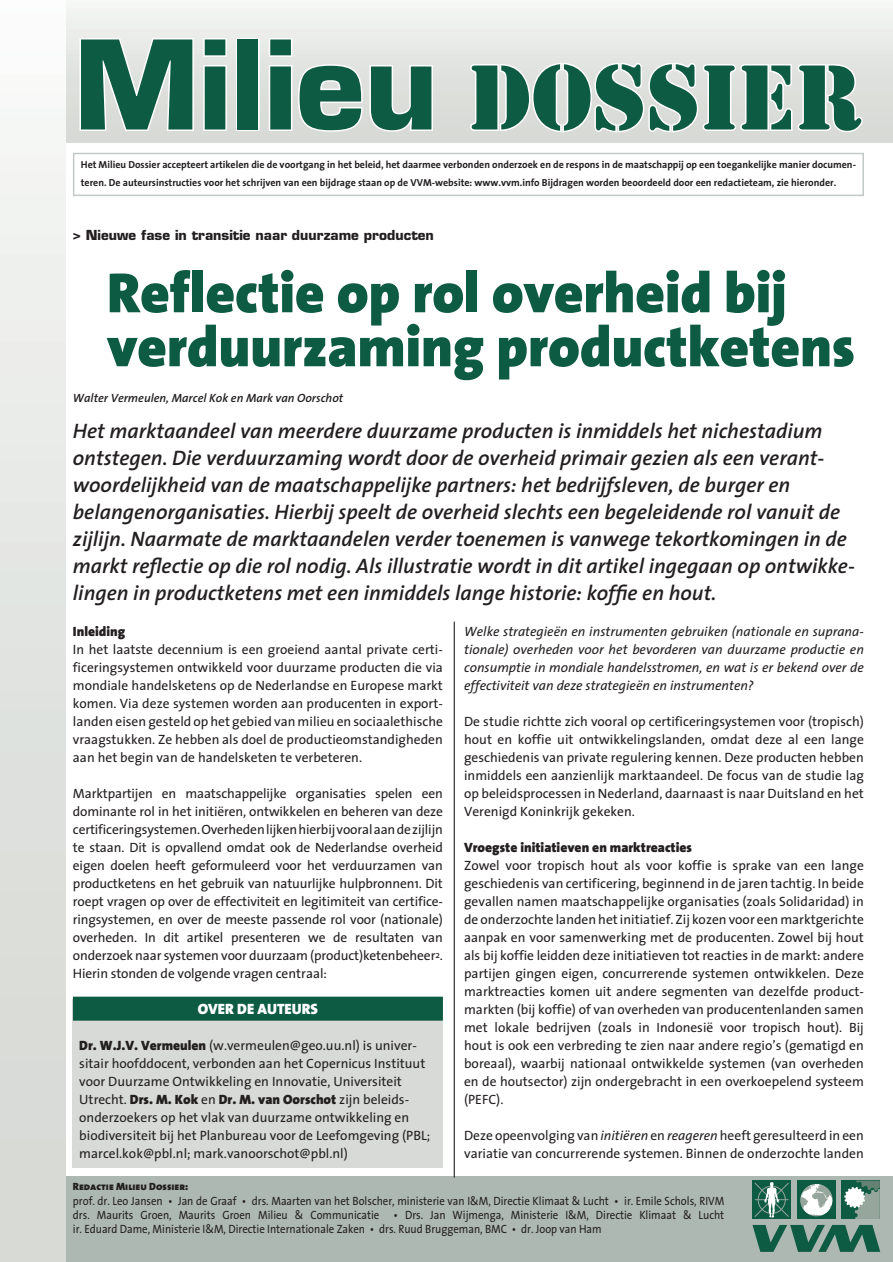
<style>
.page{position:relative;width:893px;height:1262px;background:#fff}
.page>*{position:absolute;margin:0;border:0;box-sizing:border-box;transform-origin:0 0}
.t1{font:700 120px "Eurostile LT";color:#0e5b43}
.t2{font:85.5px "Stencil Std";color:#0e5b43}
.t3{font:900 57px/54px "The Sans";letter-spacing:-.005em;color:#0e5b43}
.t4{font:italic 600 21px/27px "The Sans";color:#231f20}
.t5{font:condensed 19.5px "Eurostile LT";color:#231f20}
.t6{font:900 15px "The Sans";letter-spacing:.09em;color:#fff}
.t7{font:13.5px/18px "The Sans";color:#231f20;text-align:justify}
.t8{font:italic 13.5px/18px "The Sans";color:#231f20;text-align:justify}
.t9{font:900 13.5px "The Sans";color:#231f20}
.t10{font:700 13.5px "Eurostile LT";color:#231f20}
.t11{font:12px/14.4px "The Sans";color:#231f20;text-align:justify;scale:.9 1}
.t12{font:italic 600 12px "The Sans";color:#231f20}
.t13{font:10.5px "The Sans Black Caps";color:#231f20}
.t14{font:700 10.2px "The Sans";color:#231f20}
.s1{font-weight:900}
.s2{font-style:italic}
</style>
<div class="page">
<div style="left:1px;top:0;width:892px;height:142px;background:linear-gradient(to bottom,#f2f4f2,#d4d6d2)"></div>
<div style="left:3px;top:1176px;width:890px;height:86px;background:#aeb8b3"></div>
<svg style="left:752px;top:1225px;width:128px;height:27px"></svg>
<div style="left:752px;top:1181px;width:39px;height:38px;background:#0e5b43"></div>
<div style="left:841px;top:1181px;width:39px;height:38px;background:#0e5b43"></div>
<svg style="left:797px;top:1181px;width:38px;height:38px"></svg>
<svg style="left:754px;top:1182px;width:35px;height:36px"></svg>
<svg style="left:844px;top:1181px;width:36px;height:38px"></svg>
<div style="left:1px;top:0;width:64px;height:1262px;background:linear-gradient(to bottom,#f7f9f7,#d2d5d1)"></div>
<div style="left:73px;top:153px;width:791px;height:43px;border:2px solid #c3cac6"></div>
<svg style="left:78px;top:36px;width:117px;height:96px"></svg>
<svg style="left:202px;top:36px;width:26px;height:96px"></svg>
<div style="left:236px;top:38px;width:24px;height:93px;border:3px solid #fff"></div>
<svg style="left:267px;top:36px;width:167px;height:97px"></svg>
<svg style="left:469px;top:61px;width:395px;height:73px"></svg>
<div style="left:73px;top:999px;width:370px;height:169px;background:#d7dad6"></div>
<div style="left:73px;top:997px;width:370px;height:24px;background:#0e5b43"></div>
<hr style="left:454px;top:622px;width:1px;height:556px;background:#231f20">
<h1 class="t1" style="left:74px;top:11px;width:366px">Milieu</h1>
<h2 class="t2" style="left:469px;top:42px;width:394px">DOSSIER</h2>
<p class="t14" style="left:81px;top:156px;width:777px">Het Milieu Dossier accepteert artikelen die de voortgang in het beleid, het daarmee verbonden onderzoek en de respons in de maatschappij op een toegankelijke manier documen-</p>
<p class="t14" style="left:81px;top:174px;width:757px">teren. De auteursinstructies voor het schrijven van een bijdrage staan op de VVM-website: www.vvm.info Bijdragen worden beoordeeld door een redactieteam, zie hieronder.</p>
<p class="t10" style="left:73px;top:227px;width:363px">&gt; Nieuwe fase in transitie naar duurzame producten</p>
<h3 class="t3" style="left:107px;top:265px;width:749px">Reflectie op rol overheid bij verduurzaming productketens</h3>
<p class="t12" style="left:73px;top:388px;width:272px">Walter Vermeulen, Marcel Kok en Mark van Oorschot</p>
<p class="t4" style="left:73px;top:417px;width:783px">Het marktaandeel van meerdere duurzame producten is inmiddels het nichestadium ontstegen. Die verduurzaming wordt door de overheid primair gezien als een verant&shy;woordelijkheid van de maatschappelijke partners: het bedrijfsleven, de burger en belangenorganisaties. Hierbij speelt de overheid slechts een begeleidende rol vanuit de zijlijn. Naarmate de marktaandelen verder toenemen is vanwege tekortkomingen in de markt reflectie op die rol nodig. Als illustratie wordt in dit artikel ingegaan op ontwikke&shy;lingen in productketens met een inmiddels lange historie: koffie en hout.</p>
<p class="t9" style="left:73px;top:620px;width:54px">Inleiding</p>
<p class="t7" style="left:73px;top:640px;width:371px">In het laatste decennium is een groeiend aantal private certi&shy;ficeringsystemen ontwikkeld voor duurzame producten die via mondiale handelsketens op de Nederlandse en Europese markt komen. Via deze systemen worden aan producenten in export&shy;landen eisen gesteld op het gebied van milieu en sociaalethische vraagstukken. Ze hebben als doel de productieomstandigheden aan het begin van de handelsketen te verbeteren.</p>
<p class="t7" style="left:73px;top:784px;width:371px">Marktpartijen en maatschappelijke organisaties spelen een dominante rol in het initiëren, ontwikkelen en beheren van deze certificeringsystemen. Overheden lijken hierbij vooral aan de zijlijn te staan. Dit is opvallend omdat ook de Nederlandse overheid eigen doelen heeft geformuleerd voor het verduurzamen van productketens en het gebruik van natuurlijke hulpbronnen1. Dit roept vragen op over de effectiviteit en legitimiteit van certifice&shy;ringsystemen, en over de meeste passende rol voor (nationale) overheden. In dit artikel presenteren we de resultaten van onderzoek naar systemen voor duurzaam (product)ketenbeheer<sup>2</sup>.<br>Hierin stonden de volgende vragen centraal:</p>
<p class="t6" style="left:198px;top:996px;width:120px">Over de auteurs</p>
<p class="t7" style="left:79px;top:1036px;width:352px;text-align:left"><span class="s1">Dr. W.J.V. Vermeulen</span> (w.vermeulen@geo.uu.nl) is univer&shy;sitair hoofddocent, verbonden aan het Copernicus Instituut voor Duurzame Ontwikkeling en Innovatie, Universiteit Utrecht. <span class="s1">Drs. M. Kok</span> en <span class="s1">Dr. M. van Oorschot</span> zijn beleids&shy;onderzoekers op het vlak van duurzame ontwikkeling en biodiversiteit bij het Planbureau voor de Leefomgeving (PBL; marcel.kok@pbl.nl; mark.vanoorschot@pbl.nl)</p>
<p class="t8" style="left:464px;top:622px;width:401px">Welke strategieën en instrumenten gebruiken (nationale en suprana&shy;tionale) overheden voor het bevorderen van duurzame productie en consumptie in mondiale handelsstromen, en wat is er bekend over de effectiviteit van deze strategieën en instrumenten?</p>
<p class="t7" style="left:464px;top:712px;width:401px">De studie richtte zich vooral op certificeringsystemen voor (tropisch) hout en koffie uit ontwikkelingslanden, omdat deze al een lange geschiedenis van private regulering kennen. Deze producten hebben inmiddels een aanzienlijk marktaandeel. De focus van de studie lag op beleidsprocessen in Nederland, daarnaast is naar Duitsland en het Verenigd Koninkrijk gekeken.</p>
<p class="t9" style="left:464px;top:836px;width:229px">Vroegste initiatieven en marktreacties</p>
<p class="t7" style="left:464px;top:856px;width:401px">Zowel voor tropisch hout als voor koffie is sprake van een lange geschiedenis van certificering, beginnend in de jaren tachtig. In beide gevallen namen maatschappelijke organisaties (zoals Solidaridad) in de onderzochte landen het initiatief. Zij kozen voor een marktgerichte aanpak en voor samenwerking met de producenten. Zowel bij hout als bij koffie leidden deze initiatieven tot reacties in de markt: andere partijen gingen eigen, concurrerende systemen ontwikkelen. Deze marktreacties komen uit andere segmenten van dezelfde product&shy;markten (bij koffie) of van overheden van producentenlanden samen met lokale bedrijven (zoals in Indonesië voor tropisch hout). Bij hout is ook een verbreding te zien naar andere regio’s (gematigd en boreaal), waarbij nationaal ontwikkelde systemen (van overheden en de houtsector) zijn ondergebracht in een overkoepelend systeem (PEFC).</p>
<p class="t7" style="left:464px;top:1126px;width:401px">Deze opeenvolging van <span class="s2">initiëren</span> en <span class="s2">reageren</span> heeft geresulteerd in een variatie van concurrerende systemen. Binnen de onderzochte landen</p>
<p class="t13" style="left:73px;top:1178px;width:117px">Redactie Milieu Dossier:</p>
<p class="t11" style="left:73px;top:1193px;width:725px">prof. dr. Leo Jansen • Jan de Graaf • drs. Maarten van het Bolscher, ministerie van I&amp;M, Directie Klimaat &amp; Lucht • ir. Emile Schols, RIVM drs. Maurits Groen, Maurits Groen Milieu &amp; Communicatie • Drs. Jan Wijmenga, Ministerie I&amp;M, Directie Klimaat &amp; Lucht ir. Eduard Dame, Ministerie I&amp;M, Directie Internationale Zaken • drs. Ruud Bruggeman, BMC • dr. Joop van Ham</p>
<h3 class="t5" style="left:43px;top:1224px;width:203px">MILIEU DOSSIER 2011-2</h3>
</div>
